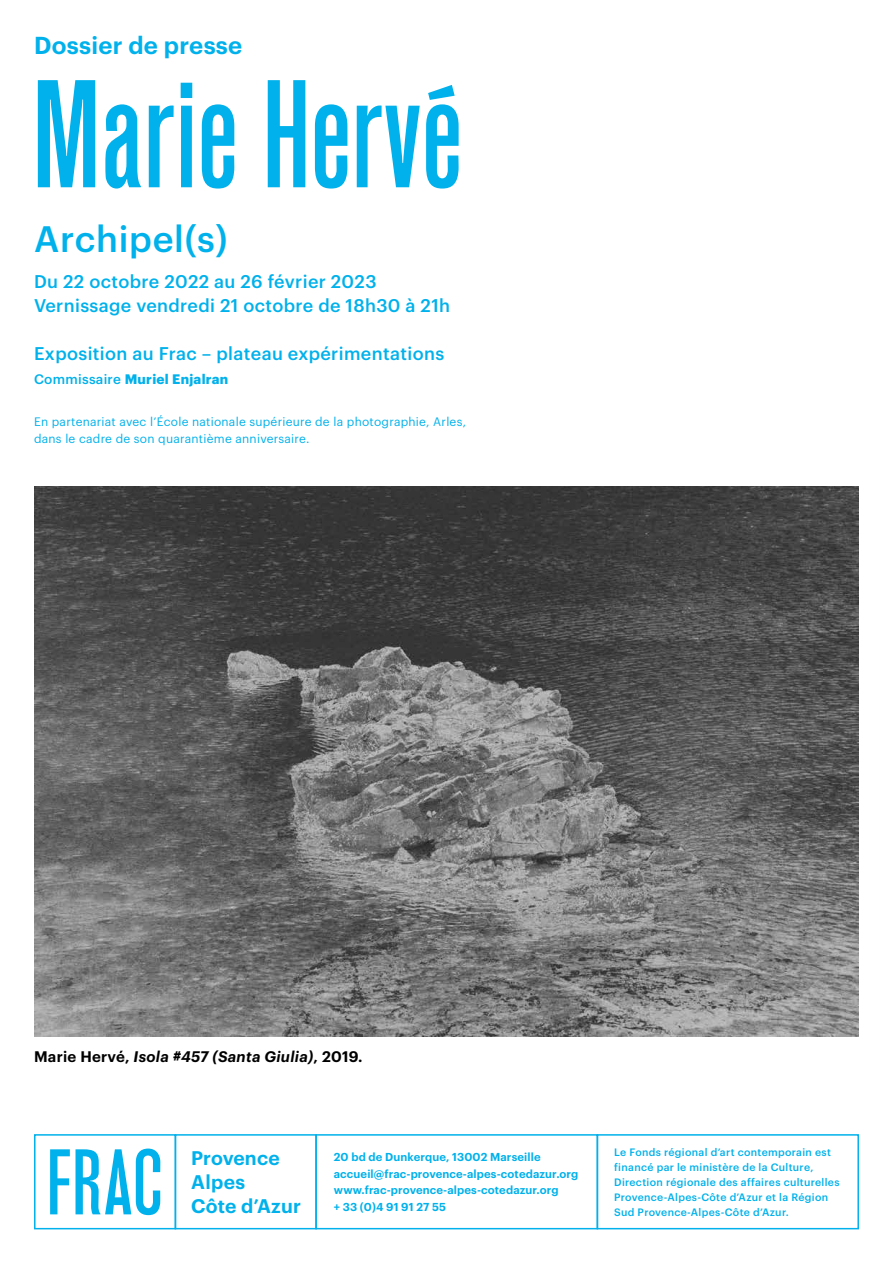
<style>
.page{position:relative;width:893px;height:1263px;background:#fff}
.page>*{position:absolute;margin:0;border:0;box-sizing:border-box;transform-origin:0 0}
.t1{font:ultra-condensed 127.5px "Steinschrift Paca";letter-spacing:.025em;color:#00b1eb}
.t2{font:ultra-condensed 77.4px "Steinschrift Paca";color:#00b1eb}
.t3{font:500 36px "Graphik";letter-spacing:.02em;color:#00b1eb}
.t4{font:600 24px "Graphik";letter-spacing:.01em;color:#00b1eb}
.t5{font:600 19.35px/24.3px "Graphik";letter-spacing:.01em;color:#00b1eb}
.t6{font:500 18px/24px "Graphik";letter-spacing:.02em;color:#00b1eb}
.t7{font:italic 600 15px "Graphik";letter-spacing:.02em;color:#000}
.t8{font:700 13.5px "Graphik";letter-spacing:.02em;color:#00b1eb}
.t9{font:12px/16.5px "Graphik";letter-spacing:.02em;color:#00b1eb}
.t10{font:600 11.25px/16.8px "Graphik";letter-spacing:.01em;color:#00b1eb}
.t11{font:500 10.5px/15px "Graphik";letter-spacing:.03em;color:#00b1eb}
.s1{font-weight:500}
.s2{font-style:normal}
</style>
<div class="page">
<div style="left:34px;top:1134px;width:142px;height:95px;border:2px solid #00b1eb"></div>
<div style="left:175px;top:1134px;width:142px;height:95px;border:2px solid #00b1eb"></div>
<div style="left:315px;top:1134px;width:283px;height:95px;border:2px solid #00b1eb"></div>
<div style="left:597px;top:1134px;width:262px;height:95px;border:2px solid #00b1eb"></div>
<img style="left:34px;top:487px;width:825px;height:550px">
<h3 class="t4" style="left:34px;top:27px;width:210px">Dossier de presse</h3>
<h1 class="t1" style="left:34px;top:55px;width:429px">Marie Hervé</h1>
<h3 class="t3" style="left:34px;top:212px;width:195px">Archipel(s)</h3>
<h3 class="t6" style="left:34px;top:268px;width:418px">Du 22 octobre 2022 au 26 février 2023<br>Vernissage vendredi 21 octobre de 18h30 à 21h</h3>
<h3 class="t6" style="left:34px;top:340px;width:412px">Exposition au Frac – plateau expérimentations</h3>
<p class="t8" style="left:34px;top:369px;width:196px"><span class="s1">Commissaire</span> Muriel Enjalran</p>
<p class="t9" style="left:34px;top:412px;width:434px">En partenariat avec l’École nationale supérieure de la photographie, Arles, dans le cadre de son quarantième anniversaire.</p>
<h3 class="t7" style="left:34px;top:1045px;width:330px"><span class="s2">Marie Hervé,</span> Isola #457 (Santa Giulia)<span class="s2">, 2019.</span></h3>
<h2 class="t2" style="left:48px;top:1134px;width:116px">FRAC</h2>
<h3 class="t5" style="left:191px;top:1144px;width:111px">Provence<br>Alpes<br>Côte d’Azur</h3>
<p class="t10" style="left:334px;top:1147px;width:246px">20 bd de Dunkerque, 13002 Marseille accueil@frac-provence-alpes-cotedazur.org www.frac-provence-alpes-cotedazur.org</p>
<p class="t10" style="left:334px;top:1198px;width:114px">+ 33 (0)4 91 91 27 55</p>
<p class="t11" style="left:614px;top:1143px;width:227px">Le Fonds régional d’art contemporain est financé par le ministère de la Culture, Direction régionale des affaires culturelles Provence-Alpes-Côte d’Azur et la Région Sud Provence-Alpes-Côte d’Azur.</p>
</div>
